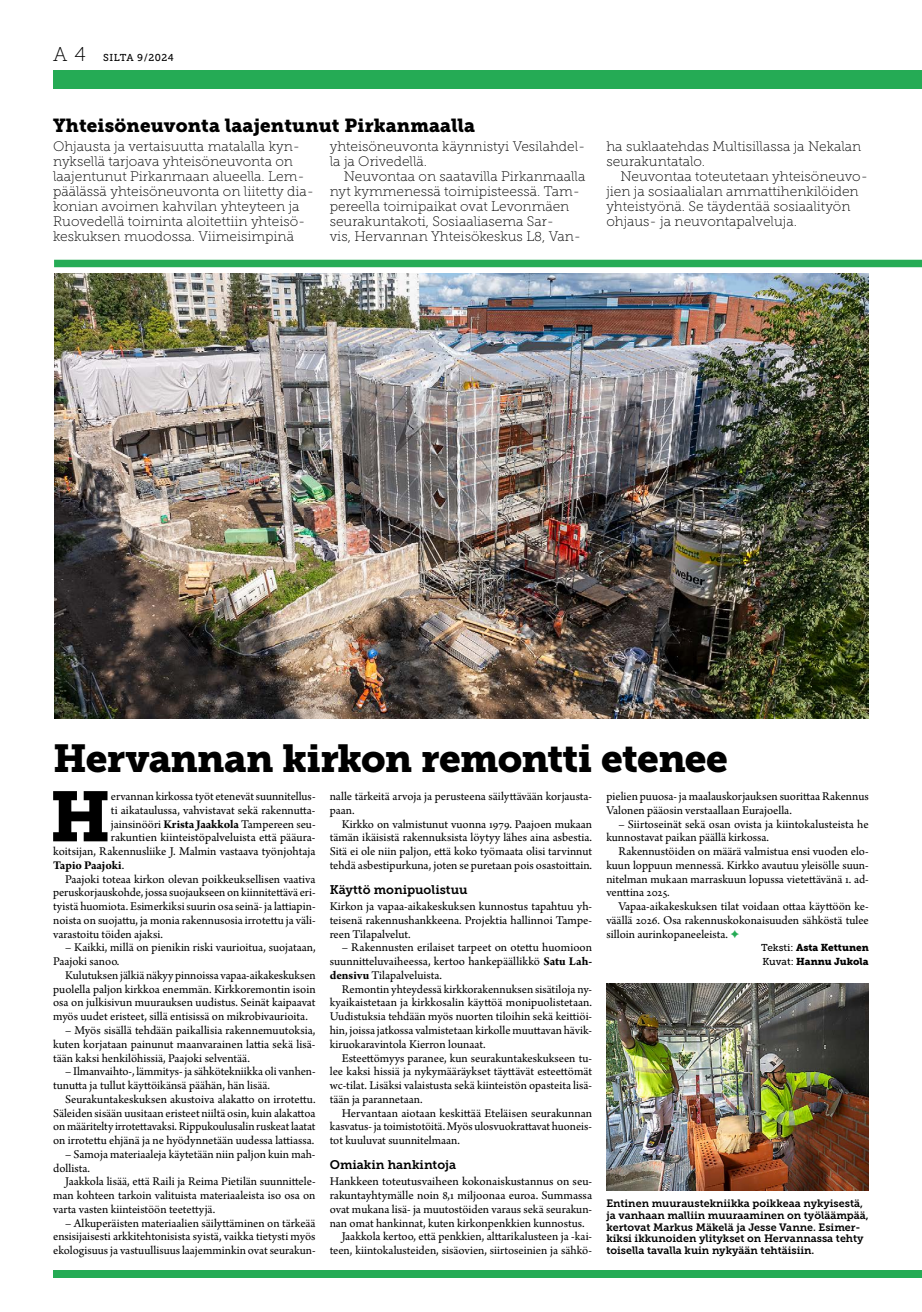
<style>
.page{position:relative;width:922px;height:1312px;background:#fff}
.page>*{position:absolute;margin:0;border:0;box-sizing:border-box;transform-origin:0 0}
.t1{font:70.25px "Museo Slab 900";color:#000}
.t2{font:38.75px "Museo Slab 900";letter-spacing:-.02em;color:#000}
.t3{font:18.75px "Museo Slab 900";letter-spacing:.01em;color:#000}
.t4{font:13.75px/15px "Museo Slab 100";color:#000}
.t5{font:12.5px/13.8px "Arno Pro";color:#000;text-align:justify}
.t6{font:12.5px "Museo Slab 700";color:#000}
.t7{font:700 12.5px "Arno Pro";letter-spacing:-.005em;color:#000}
.t8{font:10.62px/11.9px "Museo Slab 700";color:#000}
.t9{font:10px/13.8px "Museo Slab 900";color:#000}
.t10{font:10px "Museo Slab 500";letter-spacing:.03em;color:#000}
.s1{font-family:"Museo Slab 100";font-size:20px}
.s2{font-weight:700}
.s3{color:#25ab55}
.s4{font-family:"Museo Slab 500"}
.s5{font-weight:400}
</style>
<div class="page">
<div style="left:53px;top:1269px;width:868px;height:7px;background:#25ab55"></div>
<div style="left:53px;top:70px;width:868px;height:19px;background:#25ab55"></div>
<div style="left:54px;top:260px;width:867px;height:7px;background:#25ab55"></div>
<img style="left:54px;top:273px;width:814px;height:445px">
<img style="left:606px;top:983px;width:262px;height:207px">
<p class="t10" style="left:53px;top:52px;width:122px"><span class="s1">A 4</span> SILTA 9/2024</p>
<h3 class="t3" style="left:53px;top:114px;width:423px">Yhteisöneuvonta laajentunut Pirkanmaalla</h3>
<p class="t4" style="left:53px;top:138px;width:262px">Ohjausta ja vertaisuutta matalalla kyn&shy;nyksellä tarjoava yhteisöneuvonta on laajentunut Pirkanmaan alueella. Lem&shy;päälässä yhteisöneuvonta on liitetty dia&shy;konian avoimen kahvilan yhteyteen ja Ruovedellä toiminta aloitettiin yhteisö&shy;keskuksen muodossa. Viimeisimpinä</p>
<p class="t4" style="left:329px;top:138px;width:257px">yhteisöneuvonta käynnistyi Vesilahdel&shy;la ja Orivedellä.</p>
<p class="t4" style="left:329px;top:168px;width:257px;text-indent:14px">Neuvontaa on saatavilla Pirkanmaalla nyt kymmenessä toimipisteessä. Tam&shy;pereella toimipaikat ovat Levonmäen seurakuntakoti, Sosiaaliasema Sar-<br>vis, Hervannan Yhteisökeskus L8, Van-</p>
<p class="t4" style="left:606px;top:138px;width:256px">ha suklaatehdas Multisillassa ja Nekalan seurakuntatalo.</p>
<p class="t4" style="left:606px;top:168px;width:263px;text-indent:14px">Neuvontaa toteutetaan yhteisöneuvo&shy;jien ja sosiaalialan ammattihenkilöiden yhteistyönä. Se täydentää sosiaalityön ohjaus- ja neuvontapalveluja.</p>
<h2 class="t2" style="left:53px;top:735px;width:676px">Hervannan kirkon remontti etenee</h2>
<h1 class="t1" style="left:50px;top:775px;width:63px">H</h1>
<p class="t5" style="left:111px;top:790px;width:206px">ervannan kirkossa työt etenevät suunnitellus-</p>
<p class="t5" style="left:329px;top:790px;width:264px">nalle tärkeitä arvoja ja perusteena säilyttävään korjausta&shy;paan.</p>
<p class="t5" style="left:329px;top:817px;width:264px;text-indent:12px">Kirkko on valmistunut vuonna 1979. Paajoen mukaan tämän ikäisistä rakennuksista löytyy lähes aina asbestia.<br>Sitä ei ole niin paljon, että koko työmaata olisi tarvinnut tehdä asbestipurkuna, joten se puretaan pois osastoittain.</p>
<p class="t6" style="left:329px;top:882px;width:139px">Käyttö monipuolistuu</p>
<p class="t5" style="left:329px;top:900px;width:264px">Kirkon ja vapaa-aikakeskuksen kunnostus tapahtuu yh&shy;teisenä rakennushankkeena. Projektia hallinnoi Tampe&shy;reen Tilapalvelut.</p>
<p class="t5" style="left:329px;top:941px;width:264px;text-indent:12px">– Rakennusten erilaiset tarpeet on otettu huomioon suunnitteluvaiheessa, kertoo hankepäällikkö <span class="s2">Satu Lah&shy;densivu</span> Tilapalveluista.</p>
<p class="t5" style="left:329px;top:982px;width:264px;text-indent:12px">Remontin yhteydessä kirkkorakennuksen sisätiloja ny&shy;kyaikaistetaan ja kirkkosalin käyttöä monipuolistetaan.<br>Uudistuksia tehdään myös nuorten tiloihin sekä keittiöi&shy;hin, joissa jatkossa valmistetaan kirkolle muuttavan hävik&shy;kiruokaravintola Kierron lounaat.</p>
<p class="t5" style="left:329px;top:1051px;width:264px;text-indent:12px">Esteettömyys paranee, kun seurakuntakeskukseen tu&shy;lee kaksi hissiä ja nykymääräykset täyttävät esteettömät wc-tilat. Lisäksi valaistusta sekä kiinteistön opasteita lisä&shy;tään ja parannetaan.</p>
<p class="t5" style="left:329px;top:1106px;width:264px;text-indent:12px">Hervantaan aiotaan keskittää Eteläisen seurakunnan kasvatus- ja toimistotöitä. Myös ulosvuokrattavat huoneis&shy;tot kuuluvat suunnitelmaan.</p>
<p class="t6" style="left:329px;top:1157px;width:128px">Omiakin hankintoja</p>
<p class="t5" style="left:329px;top:1175px;width:264px">Hankkeen toteutusvaiheen kokonaiskustannus on seu-</p>
<p class="t5" style="left:329px;top:1188px;width:264px">rakuntayhtymälle noin 8,1 miljoonaa euroa. Summassa</p>
<p class="t5" style="left:329px;top:1202px;width:264px">ovat mukana lisä- ja muutostöiden varaus sekä seurakun-</p>
<p class="t5" style="left:329px;top:1216px;width:256px">nan omat hankinnat, kuten kirkonpenkkien kunnostus.</p>
<p class="t5" style="left:341px;top:1230px;width:252px">Jaakkola kertoo, että penkkien, alttarikalusteen ja -kai-</p>
<p class="t5" style="left:329px;top:1243px;width:264px">teen, kiintokalusteiden, sisäovien, siirtoseinien ja sähkö-</p>
<p class="t5" style="left:606px;top:790px;width:264px">pielien puuosa- ja maalauskorjauksen suorittaa Rakennus<br>Valonen pääosin verstaallaan Eurajoella.</p>
<p class="t5" style="left:606px;top:817px;width:264px;text-indent:12px">– Siirtoseinät sekä osan ovista ja kiintokalusteista he kunnostavat paikan päällä kirkossa.</p>
<p class="t5" style="left:606px;top:845px;width:264px;text-indent:12px">Rakennustöiden on määrä valmistua ensi vuoden elo&shy;kuun loppuun mennessä. Kirkko avautuu yleisölle suun&shy;nitelman mukaan marraskuun lopussa vietettävänä 1. ad&shy;venttina 2025.</p>
<p class="t5" style="left:606px;top:900px;width:264px;text-indent:12px">Vapaa-aikakeskuksen tilat voidaan ottaa käyttöön ke&shy;väällä 2026. Osa rakennuskokonaisuuden sähköstä tulee silloin aurinkopaneeleista. <span class="s3">✦</span></p>
<p class="t9" style="left:760px;top:940px;width:109px"><span class="s4">Teksti:</span> Asta Kettunen<br><span class="s4">Kuvat:</span> Hannu Jukola</p>
<p class="t5" style="left:111px;top:803px;width:206px">ti aikataulussa, vahvistavat sekä rakennutta-</p>
<p class="t5" style="left:111px;top:817px;width:206px">jainsinööri <span class="s2">Krista Jaakkola</span> Tampereen seu-</p>
<p class="t5" style="left:111px;top:831px;width:206px">rakuntien kiinteistöpalveluista että pääura-</p>
<p class="t5" style="left:53px;top:845px;width:264px">koitsijan, Rakennusliike J. Malmin vastaava työnjohtaja</p>
<p class="t7" style="left:53px;top:857px;width:73px">Tapio Paajoki<span class="s5">.</span></p>
<p class="t5" style="left:65px;top:872px;width:252px">Paajoki toteaa kirkon olevan poikkeuksellisen vaativa</p>
<p class="t5" style="left:53px;top:886px;width:264px">peruskorjauskohde, jossa suojaukseen on kiinnitettävä eri-</p>
<p class="t5" style="left:53px;top:900px;width:264px">tyistä huomiota. Esimerkiksi suurin osa seinä- ja lattiapin-</p>
<p class="t5" style="left:53px;top:913px;width:264px">noista on suojattu, ja monia rakennusosia irrotettu ja väli-</p>
<p class="t5" style="left:53px;top:927px;width:111px">varastoitu töiden ajaksi.</p>
<p class="t5" style="left:53px;top:941px;width:264px;text-indent:12px">– Kaikki, millä on pienikin riski vaurioitua, suojataan,<br>Paajoki sanoo.</p>
<p class="t5" style="left:53px;top:968px;width:264px;text-indent:12px">Kulutuksen jälkiä näkyy pinnoissa vapaa-aikakeskuksen puolella paljon kirkkoa enemmän. Kirkkoremontin isoin osa on julkisivun muurauksen uudistus. Seinät kaipaavat myös uudet eristeet, sillä entisissä on mikrobivaurioita.</p>
<p class="t5" style="left:53px;top:1023px;width:264px;text-indent:12px">– Myös sisällä tehdään paikallisia rakennemuutoksia, kuten korjataan painunut maanvarainen lattia sekä lisä&shy;tään kaksi henkilöhissiä, Paajoki selventää.</p>
<p class="t5" style="left:53px;top:1065px;width:264px;text-indent:12px">– Ilmanvaihto-, lämmitys- ja sähkötekniikka oli vanhen&shy;tunutta ja tullut käyttöikänsä päähän, hän lisää.</p>
<p class="t5" style="left:53px;top:1092px;width:264px;text-indent:12px">Seurakuntakeskuksen akustoiva alakatto on irrotettu.<br>Säleiden sisään uusitaan eristeet niiltä osin, kuin alakattoa on määritelty irrotettavaksi. Rippukoulusalin ruskeat laatat on irrotettu ehjänä ja ne hyödynnetään uudessa lattiassa.</p>
<p class="t5" style="left:53px;top:1147px;width:264px;text-indent:12px">– Samoja materiaaleja käytetään niin paljon kuin mah&shy;dollista.</p>
<p class="t5" style="left:53px;top:1175px;width:264px;text-indent:12px">Jaakkola lisää, että Raili ja Reima Pietilän suunnittele&shy;man kohteen tarkoin valituista materiaaleista iso osa on varta vasten kiinteistöön teetettyjä.</p>
<p class="t5" style="left:53px;top:1216px;width:264px;text-indent:12px">– Alkuperäisten materiaalien säilyttäminen on tärkeää ensisijaisesti arkkitehtonisista syistä, vaikka tietysti myös ekologisuus ja vastuullisuus laajemminkin ovat seurakun-</p>
<p class="t8" style="left:606px;top:1196px;width:264px">Entinen muuraustekniikka poikkeaa nykyisestä, ja vanhaan malliin muuraaminen on työläämpää, kertovat Markus Mäkelä ja Jesse Vanne. Esimer&shy;kiksi ikkunoiden ylitykset on Hervannassa tehty toisella tavalla kuin nykyään tehtäisiin.</p>
</div>
